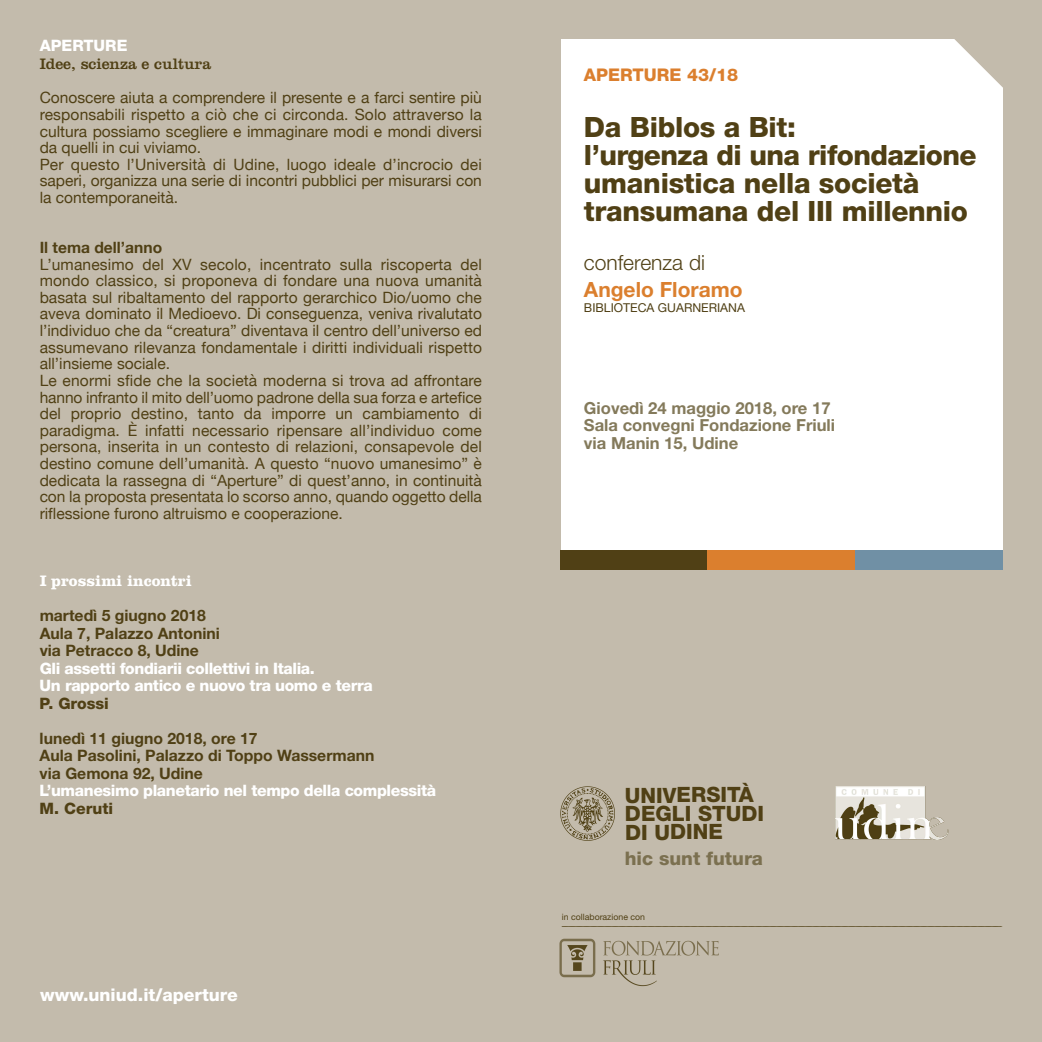
<style>
.page{position:relative;width:1042px;height:1042px;background:#c3bbac}
.page>*{position:absolute;margin:0;border:0;box-sizing:border-box;transform-origin:0 0}
.t1{font:800 28px/28px "Helvetica Neue LT Std";letter-spacing:-.01em;color:#504015}
.t2{font:800 21.18px/18.6px "Helvetica Neue LT Std";color:#504015}
.t3{font:700 21px "Helvetica Neue LT Std";color:#db7f2e}
.t4{font:300 21px "Helvetica Neue LT Std";color:#504015}
.t5{font:800 18.72px "Helvetica Neue LT Std";color:#7b7050}
.t6{font:800 17.5px "Helvetica Neue LT Std";color:#fff}
.t7{font:800 17.5px "Helvetica Neue LT Std";color:#db7f2e}
.t8{font:700 16.62px/17.5px "Helvetica Neue LT Std";color:#847a5b}
.t9{font:700 15.75px/17.5px "Helvetica Neue LT Std";color:#504015}
.t10{font:800 15.75px/17.5px "Helvetica Neue LT Std";letter-spacing:-.025em;color:#fff}
.t11{font:15.75px "Clarendon LT Std";color:#504015}
.t12{font:700 15.75px "Clarendon";color:#fff}
.t13{font:800 15.75px "Helvetica Neue LT Std";color:#504015}
.t14{font:800 15.75px "Helvetica Neue LT Std";color:#fff}
.t15{font:15.58px/16.6px "Helvetica Neue";color:#504015}
.t16{font:700 15.58px "Helvetica Neue";color:#504015}
.t17{font:12.25px "Helvetica Neue LT Std";color:#504015}
.t18{font:8.75px "Helvetica Neue LT Std";color:#504015}
</style>
<div class="page">
<img style="left:559px;top:938px;width:160px;height:49px">
<div style="left:561px;top:40px;width:441px;height:520px;background:#fff"></div>
<svg style="left:951px;top:39px;width:52px;height:53px"></svg>
<div style="left:623px;top:550px;width:361px;height:20px;background:#db7f2e"></div>
<div style="left:854px;top:550px;width:148px;height:20px;background:#7090a5"></div>
<div style="left:560px;top:550px;width:147px;height:20px;background:#504015"></div>
<img style="left:836px;top:786px;width:113px;height:53px">
<img style="left:561px;top:786px;width:53px;height:54px">
<svg style="left:561px;top:926px;width:442px;height:1px"></svg>
<p class="t14" style="left:40px;top:40px;width:89px">APERTURE</p>
<p class="t11" style="left:40px;top:58px;width:173px">Idee, scienza e cultura</p>
<p class="t15" style="left:40px;top:89px;width:444px">Conoscere aiuta a comprendere il presente e a farci sentire più responsabili rispetto a ciò che ci circonda. Solo attraverso la cultura possiamo scegliere e immaginare modi e mondi diversi da quelli in cui viviamo.<br>Per questo l’Università di Udine, luogo ideale d’incrocio dei saperi, organizza una serie di incontri pubblici per misurarsi con la contemporaneità.</p>
<p class="t16" style="left:40px;top:238px;width:124px">Il tema dell’anno</p>
<p class="t15" style="left:40px;top:255px;width:444px">L’umanesimo del XV secolo, incentrato sulla riscoperta del mondo classico, si proponeva di fondare una nuova umanità basata sul ribaltamento del rapporto gerarchico Dio/uomo che aveva dominato il Medioevo. Di conseguenza, veniva rivalutato l’individuo che da “creatura” diventava il centro dell’universo ed assumevano rilevanza fondamentale i diritti individuali rispetto all’insieme sociale.<br>Le enormi sfide che la società moderna si trova ad affrontare hanno infranto il mito dell’uomo padrone della sua forza e artefice del proprio destino, tanto da imporre un cambiamento di paradigma. È infatti necessario ripensare all’individuo come persona, inserita in un contesto di relazioni, consapevole del destino comune dell’umanità. A questo “nuovo umanesimo” è dedicata la rassegna di “Aperture” di quest’anno, in continuità con la proposta presentata lo scorso anno, quando oggetto della riflessione furono altruismo e cooperazione.</p>
<p class="t12" style="left:40px;top:576px;width:154px">I prossimi incontri</p>
<p class="t9" style="left:40px;top:608px;width:182px">martedì 5 giugno 2018<br>Aula 7, Palazzo Antonini via Petracco 8, Udine</p>
<p class="t10" style="left:40px;top:661px;width:334px">Gli assetti fondiarii collettivi in Italia.<br>Un rapporto antico e nuovo tra uomo e terra</p>
<p class="t13" style="left:40px;top:698px;width:71px">P. Grossi</p>
<p class="t9" style="left:40px;top:731px;width:336px">lunedì 11 giugno 2018, ore 17<br>Aula Pasolini, Palazzo di Toppo Wassermann via Gemona 92, Udine</p>
<p class="t10" style="left:40px;top:783px;width:398px">L’umanesimo planetario nel tempo della complessità</p>
<p class="t13" style="left:40px;top:803px;width:75px">M. Ceruti</p>
<p class="t6" style="left:40px;top:988px;width:199px">www.uniud.it/aperture</p>
<p class="t7" style="left:584px;top:69px;width:156px">APERTURE 43/18</p>
<h1 class="t1" style="left:584px;top:116px;width:394px">Da Biblos a Bit:<br>l’urgenza di una rifondazione umanistica nella società transumana del III millennio</h1>
<h3 class="t4" style="left:584px;top:255px;width:123px">conferenza di</h3>
<h3 class="t3" style="left:584px;top:282px;width:160px">Angelo Floramo</h3>
<p class="t17" style="left:584px;top:304px;width:163px">BIBLIOTECA GUARNERIANA</p>
<p class="t8" style="left:584px;top:401px;width:253px">Giovedì 24 maggio 2018, ore 17<br>Sala convegni Fondazione Friuli via Manin 15, Udine</p>
<h2 class="t2" style="left:625px;top:787px;width:141px">UNIVERSITÀ<br>DEGLI STUDI<br>DI UDINE</h2>
<p class="t5" style="left:625px;top:852px;width:140px">hic sunt futura</p>
<p class="t18" style="left:562px;top:914px;width:85px">in collaborazione con</p>
</div>
